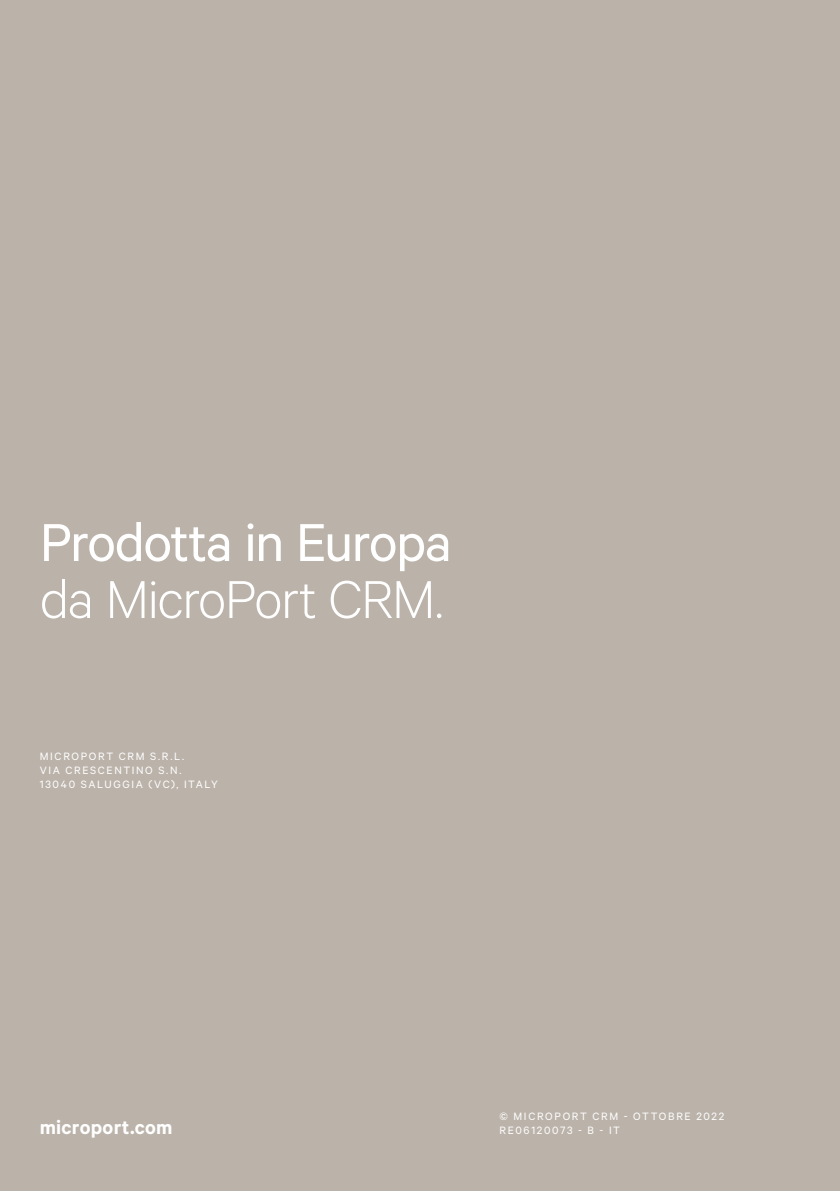
<style>
.page{position:relative;width:840px;height:1191px;background:#fff}
.page>*{position:absolute;margin:0;border:0;box-sizing:border-box;transform-origin:0 0}
.t1{font:60px "Calibre";letter-spacing:-.03em;color:#fff}
.t2{font:300 60px "Calibre";letter-spacing:-.03em;color:#fff}
.t3{font:600 22px "Calibre";letter-spacing:.01em;color:#fff}
.t4{font:12px/14px "Calibre";letter-spacing:.135em;color:#fff}
</style>
<div class="page">
<div style="left:0;top:0;width:839px;height:1191px;background:#bbb3aa"></div>
<h1 class="t1" style="left:40px;top:507px;width:413px">Prodotta in Europa</h1>
<h1 class="t2" style="left:40px;top:564px;width:405px">da MicroPort CRM.</h1>
<p class="t4" style="left:40px;top:749px;width:180px">MICROPORT CRM S.R.L.<br>VIA CRESCENTINO S.N.<br>13040 SALUGGIA (VC), ITALY</p>
<h2 class="t3" style="left:40px;top:1114px;width:134px">microport.com</h2>
<p class="t4" style="left:499px;top:1109px;width:226px">© MICROPORT CRM - OTTOBRE 2022<br>RE06120073 - B - IT</p>
</div>
